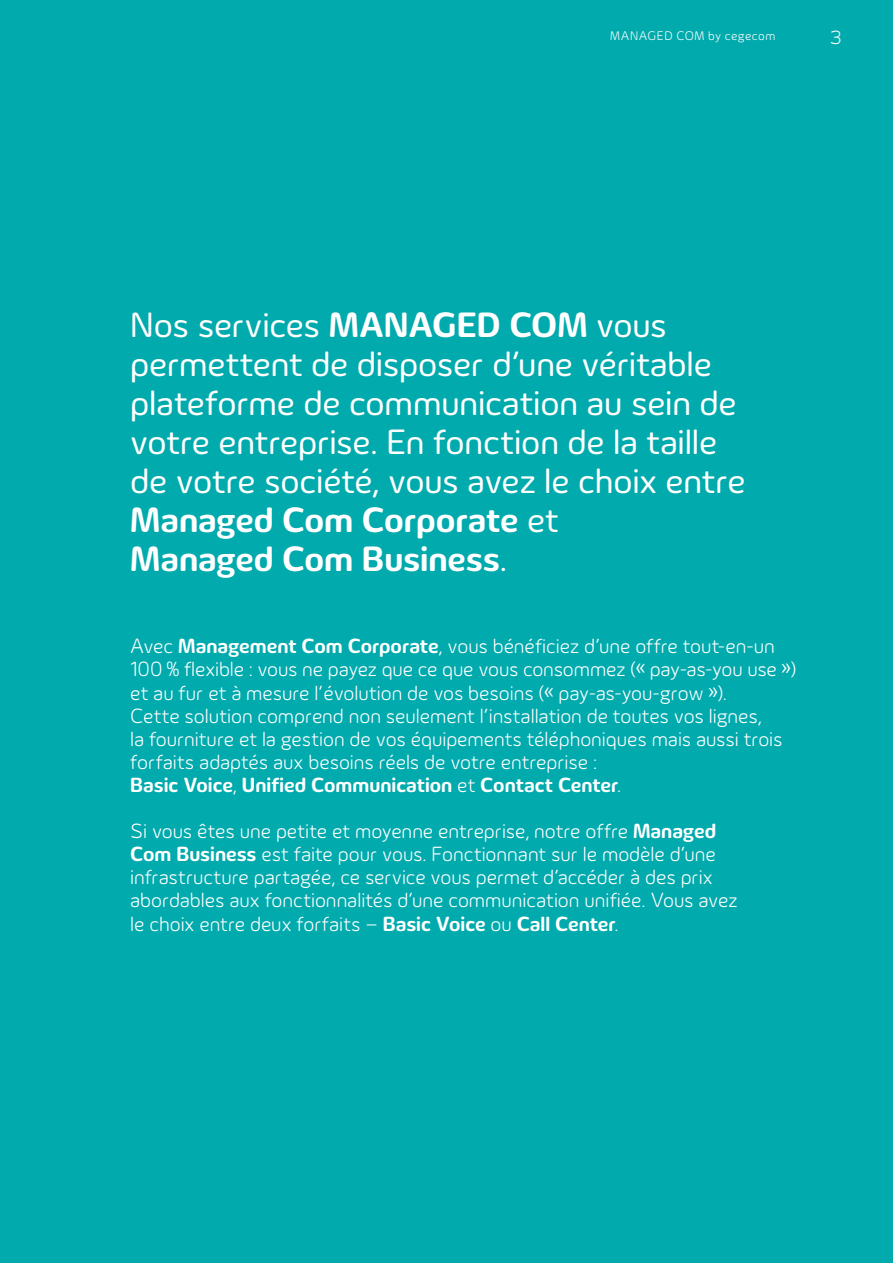
<style>
.page{position:relative;width:893px;height:1263px;background:#00aaad}
.page>*{position:absolute;margin:0;border:0;box-sizing:border-box;transform-origin:0 0}
.Introduction_copy_Re{font:36px/39px "Innogy";letter-spacing:-.005em;color:#fff}
.Large_text_Light_14p{font:300 21px/23.1px "Innogy";letter-spacing:-.005em;color:#fff}
.t1{font:300 19.5px "Innogy";color:#fff}
.t2{font:300 12.75px "Innogy";letter-spacing:.04em;color:#fff}
.s1{font-weight:700}
</style>
<div class="page">
<p class="t2" style="left:610px;top:28px;width:167px">MANAGED COM by cegecom</p>
<p class="t1" style="left:830px;top:27px;width:13px">3</p>
<p class="Introduction_copy_Re" style="left:130px;top:305px;width:617px">Nos services <span class="s1">MANAGED COM</span> vous permettent de disposer d’une véritable plateforme de communication au sein de votre entreprise. En fonction de la taille de votre société, vous avez le choix entre <span class="s1">Managed Com Corporate</span> et<br><span class="s1">Managed Com Business</span>.</p>
<p class="Large_text_Light_14p" style="left:130px;top:635px;width:668px">Avec <span class="s1">Management Com Corporate</span>, vous bénéficiez d’une offre tout-en-un 100 % flexible : vous ne payez que ce que vous consommez (« pay-as-you use ») et au fur et à mesure l’évolution de vos besoins (« pay-as-you-grow »).<br>Cette solution comprend non seulement l’installation de toutes vos lignes,<br>la fourniture et la gestion de vos équipements téléphoniques mais aussi trois forfaits adaptés aux besoins réels de votre entreprise :<br><span class="s1">Basic Voice</span>, <span class="s1">Unified Communication</span> et <span class="s1">Contact Center</span>.</p>
<p class="Large_text_Light_14p" style="left:130px;top:820px;width:609px">Si vous êtes une petite et moyenne entreprise, notre offre <span class="s1">Managed Com Business</span> est faite pour vous. Fonctionnant sur le modèle d’une infrastructure partagée, ce service vous permet d’accéder à des prix abordables aux fonctionnalités d’une communication unifiée. Vous avez le choix entre deux forfaits – <span class="s1">Basic Voice</span> ou <span class="s1">Call Center</span>.</p>
</div>
